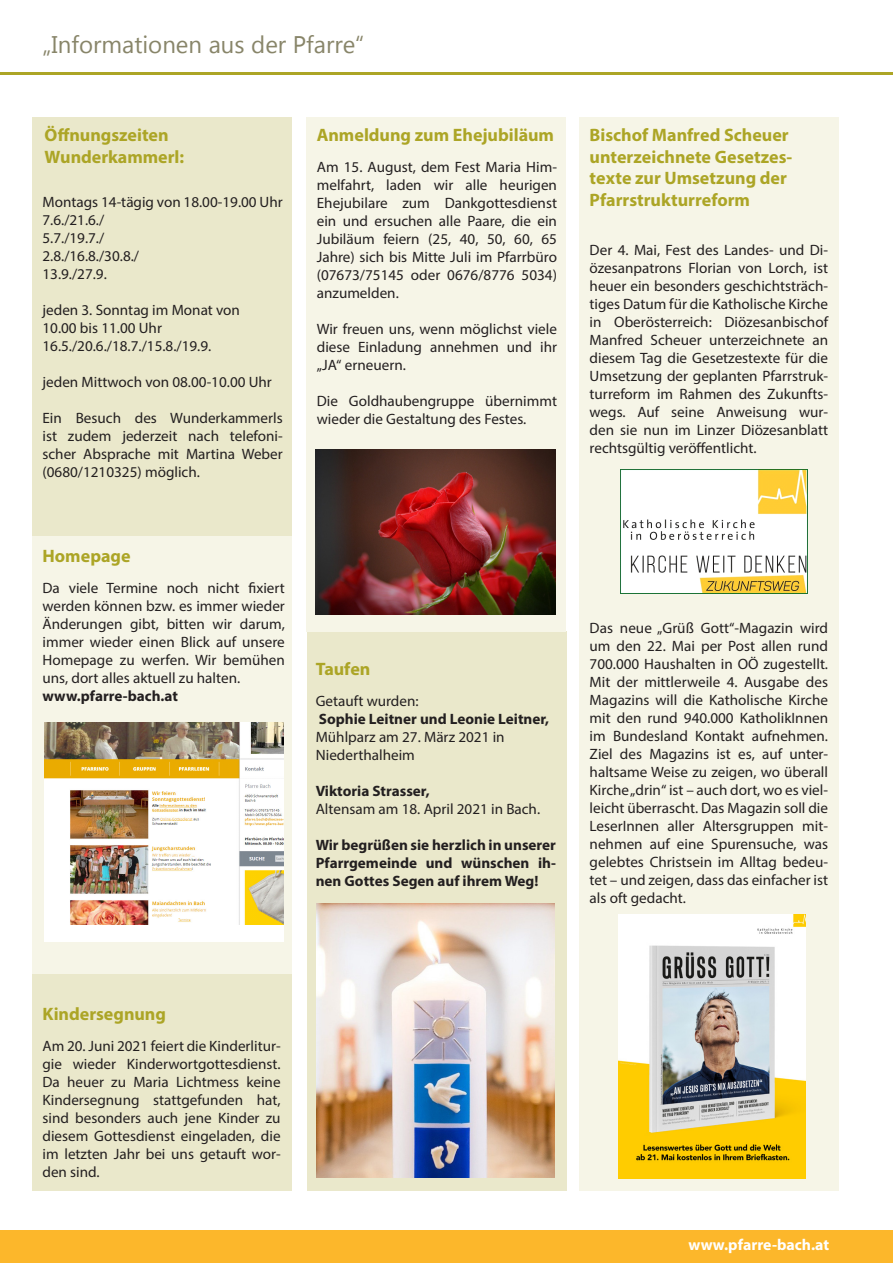
<style>
.page{position:relative;width:893px;height:1263px;background:#fff}
.page>*{position:absolute;margin:0;border:0;box-sizing:border-box;transform-origin:0 0}
.t1{font:24px "Myanmar Text";color:#888569}
.t2{font:700 18px/21.6px "Myriad Pro";color:#aca526}
.t3{font:700 15.75px "Myriad Pro";color:#fff}
.Fließtext{font:15px/18px "Myriad Pro";color:#231f20;text-align:justify}
.Fließtext-2{font:700 15px/18px "Myriad Pro";color:#231f20}
</style>
<div class="page">
<div style="left:0;top:1230px;width:893px;height:33px;background:#fcb72b"></div>
<hr style="left:0;top:72px;width:893px;height:3px;background:#aca526">
<div style="left:579px;top:117px;width:259px;height:1074px;background:#f6f5e7"></div>
<div style="left:307px;top:631px;width:260px;height:560px;background:#eae8cb"></div>
<div style="left:306px;top:117px;width:260px;height:514px;background:#f6f5e7"></div>
<div style="left:32px;top:536px;width:259px;height:438px;background:#f6f5e7"></div>
<div style="left:32px;top:974px;width:259px;height:217px;background:#eae8cb"></div>
<div style="left:32px;top:117px;width:259px;height:419px;background:#eae8cb"></div>
<img style="left:317px;top:904px;width:238px;height:274px">
<img style="left:45px;top:723px;width:239px;height:218px">
<img style="left:316px;top:450px;width:240px;height:165px">
<img style="left:621px;top:470px;width:186px;height:124px">
<img style="left:619px;top:914px;width:186px;height:264px">
<p class="t1" style="left:43px;top:31px;width:323px">„Informationen aus der Pfarre“</p>
<p class="t2" style="left:45px;top:124px;width:141px">Öffnungszeiten<br>Wunderkammerl:</p>
<p class="Fließtext" style="left:43px;top:193px;width:242px">Montags 14-tägig von 18.00-19.00 Uhr</p>
<p class="Fließtext" style="left:43px;top:211px;width:63px">7.6./21.6./</p>
<p class="Fließtext" style="left:43px;top:229px;width:63px">5.7./19.7./</p>
<p class="Fließtext" style="left:43px;top:247px;width:98px">2.8./16.8./30.8./</p>
<p class="Fließtext" style="left:43px;top:265px;width:66px">13.9./27.9.</p>
<p class="Fließtext" style="left:43px;top:301px;width:199px">jeden 3. Sonntag im Monat von</p>
<p class="Fließtext" style="left:43px;top:319px;width:121px">10.00 bis 11.00 Uhr</p>
<p class="Fließtext" style="left:43px;top:337px;width:170px">16.5./20.6./18.7./15.8./19.9.</p>
<p class="Fließtext" style="left:43px;top:373px;width:231px">jeden Mittwoch von 08.00-10.00 Uhr</p>
<p class="Fließtext" style="left:43px;top:409px;width:242px">Ein Besuch des Wunderkammerls ist zudem jederzeit nach telefoni&shy;scher Absprache mit Martina Weber (0680/1210325) möglich.</p>
<p class="t2" style="left:43px;top:545px;width:89px">Homepage</p>
<p class="Fließtext" style="left:43px;top:578px;width:244px">Da viele Termine noch nicht fixiert werden können bzw. es immer wieder Änderungen gibt, bitten wir darum, immer wieder einen Blick auf unsere Homepage zu werfen. Wir bemühen uns, dort alles aktuell zu halten.</p>
<p class="Fließtext-2" style="left:43px;top:686px;width:137px">www.pfarre-bach.at</p>
<p class="t2" style="left:317px;top:124px;width:239px">Anmeldung zum Ehejubiläum</p>
<p class="Fließtext" style="left:317px;top:158px;width:242px">Am 15. August, dem Fest Maria Him&shy;melfahrt, laden wir alle heurigen Ehejubilare zum Dankgottesdienst ein und ersuchen alle Paare, die ein Jubiläum feiern (25, 40, 50, 60, 65<br>Jahre) sich bis Mitte Juli im Pfarrbüro (07673/75145 oder 0676/8776 5034) anzumelden.</p>
<p class="Fließtext" style="left:317px;top:320px;width:242px">Wir freuen uns, wenn möglichst viele diese Einladung annehmen und ihr „JA“ erneuern.</p>
<p class="Fließtext" style="left:317px;top:392px;width:242px">Die Goldhaubengruppe übernimmt wieder die Gestaltung des Festes.</p>
<p class="t2" style="left:316px;top:657px;width:56px">Taufen</p>
<p class="Fließtext" style="left:316px;top:691px;width:104px">Getauft wurden:</p>
<p class="Fließtext-2" style="left:319px;top:709px;width:232px">Sophie Leitner und Leonie Leitner,</p>
<p class="Fließtext" style="left:316px;top:727px;width:190px">Mühlparz am 27. März 2021 in</p>
<p class="Fließtext" style="left:316px;top:745px;width:101px">Niederthalheim</p>
<p class="Fließtext-2" style="left:316px;top:781px;width:115px">Viktoria Strasser,</p>
<p class="Fließtext" style="left:316px;top:799px;width:226px">Altensam am 18. April 2021 in Bach.</p>
<p class="Fließtext-2" style="left:316px;top:835px;width:242px">Wir begrüßen sie herzlich in unserer</p>
<p class="Fließtext-2" style="left:316px;top:853px;width:242px">Pfarrgemeinde und wünschen ih&shy;nen Gottes Segen auf ihrem Weg!</p>
<p class="t2" style="left:590px;top:124px;width:204px">Bischof Manfred Scheuer unterzeichnete Gesetzes&shy;texte zur Umsetzung der<br>Pfarrstrukturreform</p>
<p class="Fließtext" style="left:590px;top:240px;width:240px">Der 4. Mai, Fest des Landes- und Di&shy;özesanpatrons Florian von Lorch, ist heuer ein besonders geschichtsträch&shy;tiges Datum für die Katholische Kirche in Oberösterreich: Diözesanbischof Manfred Scheuer unterzeichnete an diesem Tag die Gesetzestexte für die Umsetzung der geplanten Pfarrstruk&shy;turreform im Rahmen des Zukunfts&shy;wegs. Auf seine Anweisung wur&shy;den sie nun im Linzer Diözesanblatt rechtsgültig veröffentlicht.</p>
<p class="Fließtext" style="left:590px;top:618px;width:240px">Das neue „Grüß Gott“-Magazin wird um den 22. Mai per Post allen rund 700.000 Haushalten in OÖ zugestellt.<br>Mit der mittlerweile 4. Ausgabe des Magazins will die Katholische Kirche mit den rund 940.000 KatholikInnen im Bundesland Kontakt aufnehmen.<br>Ziel des Magazins ist es, auf unter&shy;haltsame Weise zu zeigen, wo überall Kirche „drin“ ist – auch dort, wo es viel&shy;leicht überrascht. Das Magazin soll die LeserInnen aller Altersgruppen mit&shy;nehmen auf eine Spurensuche, was gelebtes Christsein im Alltag bedeu&shy;tet – und zeigen, dass das einfacher ist als oft gedacht.</p>
<p class="t2" style="left:43px;top:1003px;width:125px">Kindersegnung</p>
<p class="Fließtext" style="left:43px;top:1037px;width:240px">Am 20. Juni 2021 feiert die Kinderlitur&shy;gie wieder Kinderwortgottesdienst.<br>Da heuer zu Maria Lichtmess keine Kindersegnung stattgefunden hat, sind besonders auch jene Kinder zu diesem Gottesdienst eingeladen, die im letzten Jahr bei uns getauft wor&shy;den sind.</p>
<p class="t3" style="left:688px;top:1235px;width:142px">www.pfarre-bach.at</p>
</div>
